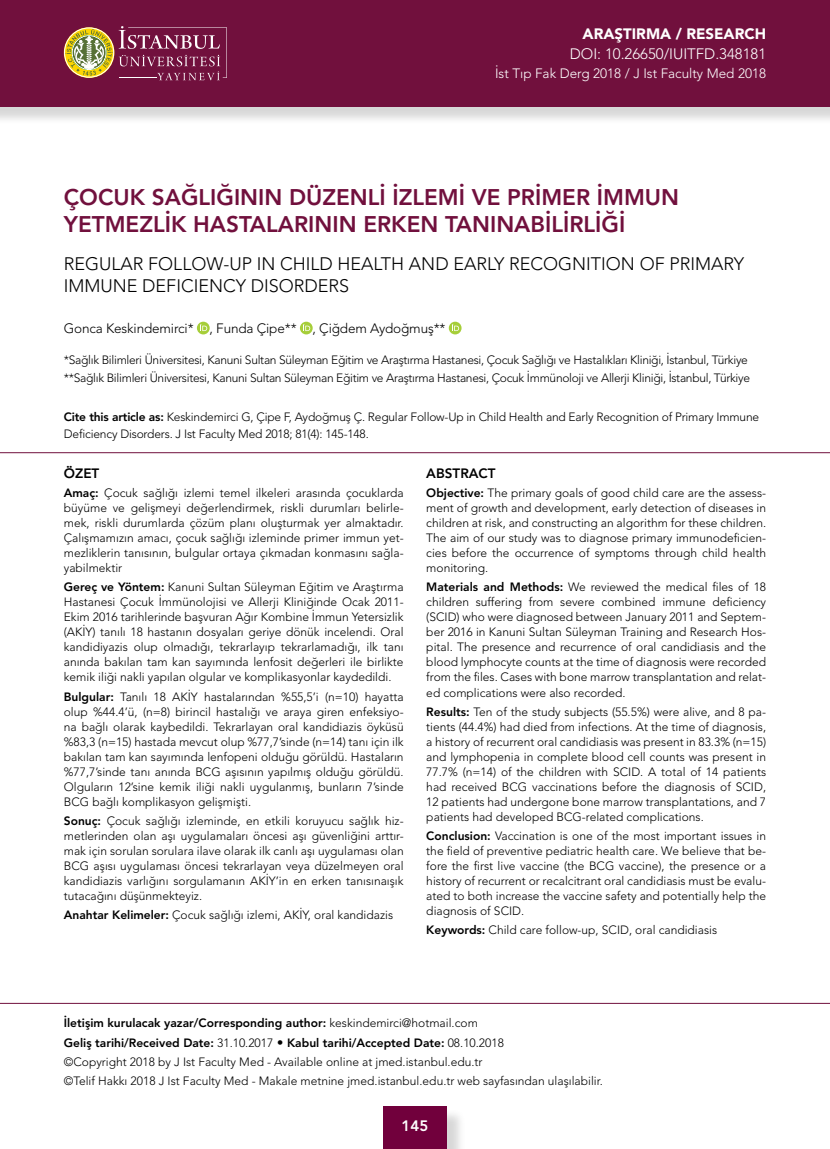
<style>
.page{position:relative;width:830px;height:1149px;background:#fff}
.page>*{position:absolute;margin:0;border:0;box-sizing:border-box;transform-origin:0 0}
.t1{font:800 22.5px/27px "Avenir LT Std";color:#71103d}
.t2{font:300 18px/21.6px "Avenir LT Std";color:#000}
.t3{font:300 15px "Avenir LT Std";color:#fff}
.t4{font:900 15px "Avenir LT Std";color:#fff}
.t5{font:800 15px "Avenir LT Std";color:#fff}
.t6{font:300 13.5px "Avenir LT Std";letter-spacing:-.01em;color:#000}
.t7{font:300 13.5px "Avenir LT Std";color:#fff}
.t8{font:800 13.5px "Avenir LT Std";color:#000}
.t9{font:300 12px/15px "Avenir LT Std";color:#000;text-align:justify}
.t10{font:300 12px/17.2px "Avenir LT Std";letter-spacing:-.025em;color:#000}
.s1{font-weight:800}
.s2{font-family:"Futura Std"}
</style>
<div class="page">
<div style="left:385px;top:1108px;width:80px;height:40px;background:#000;opacity:.16"></div>
<div style="left:383px;top:1106px;width:63px;height:42px;background:#71003c"></div>
<div style="left:0;top:2px;width:829px;height:123px;background:#000;opacity:.16"></div>
<div style="left:0;top:0;width:829px;height:106px;background:#71103d"></div>
<svg style="left:197px;top:321px;width:12px;height:13px"></svg>
<svg style="left:200px;top:324px;width:7px;height:7px"></svg>
<svg style="left:300px;top:321px;width:12px;height:13px"></svg>
<svg style="left:303px;top:324px;width:7px;height:7px"></svg>
<svg style="left:448px;top:321px;width:13px;height:13px"></svg>
<svg style="left:452px;top:324px;width:7px;height:7px"></svg>
<hr style="left:0;top:452px;width:829px;height:1px;background:#71103d">
<hr style="left:0;top:1002px;width:829px;height:1px;background:#71103d">
<svg style="left:64px;top:26px;width:163px;height:54px"></svg>
<p class="t4" style="left:582px;top:25px;width:185px">ARAŞTIRMA / RESEARCH</p>
<p class="t3" style="left:569px;top:45px;width:198px">DOI: 10.26650/IUITFD.348181</p>
<p class="t7" style="left:495px;top:66px;width:272px">İst Tıp Fak Derg 2018 / J Ist Faculty Med 2018</p>
<h1 class="t1" style="left:64px;top:183px;width:616px">ÇOCUK SAĞLIĞININ DÜZENLİ İZLEMİ VE PRİMER İMMUN<br>YETMEZLİK HASTALARININ ERKEN TANINABİLİRLİĞİ</h1>
<h2 class="t2" style="left:64px;top:253px;width:681px">REGULAR FOLLOW-UP IN CHILD HEALTH AND EARLY RECOGNITION OF PRIMARY<br>IMMUNE DEFICIENCY DISORDERS</h2>
<p class="t6" style="left:64px;top:320px;width:383px">Gonca Keskindemirci* , Funda Çipe** , Çiğdem Aydoğmuş**</p>
<p class="t10" style="left:64px;top:351px;width:687px">*Sağlık Bilimleri Üniversitesi, Kanuni Sultan Süleyman Eğitim ve Araştırma Hastanesi, Çocuk Sağlığı ve Hastalıkları Kliniği, İstanbul, Türkiye **Sağlık Bilimleri Üniversitesi, Kanuni Sultan Süleyman Eğitim ve Araştırma Hastanesi, Çocuk İmmünoloji ve Allerji Kliniği, İstanbul, Türkiye</p>
<p class="t9" style="left:64px;top:407px;width:696px;line-height:17.2px"><span class="s1">Cite this article as:</span> Keskindemirci G, Çipe F, Aydoğmuş Ç. Regular Follow-Up in Child Health and Early Recognition of Primary Immune<br>Deficiency Disorders. J Ist Faculty Med 2018; 81(4): 145-148.</p>
<p class="t8" style="left:64px;top:465px;width:37px">ÖZET</p>
<p class="t9" style="left:64px;top:485px;width:341px"><span class="s1">Amaç:</span> Çocuk sağlığı izlemi temel ilkeleri arasında çocuklarda büyüme ve gelişmeyi değerlendirmek, riskli durumları belirle&shy;mek, riskli durumlarda çözüm planı oluşturmak yer almaktadır.<br>Çalışmamızın amacı, çocuk sağlığı izleminde primer immun yet&shy;mezliklerin tanısının, bulgular ortaya çıkmadan konmasını sağla&shy;yabilmektir</p>
<p class="t9" style="left:64px;top:579px;width:341px"><span class="s1">Gereç ve Yöntem:</span> Kanuni Sultan Süleyman Eğitim ve Araştırma Hastanesi Çocuk İmmünolojisi ve Allerji Kliniğinde Ocak 2011- Ekim 2016 tarihlerinde başvuran Ağır Kombine İmmun Yetersizlik (AKİY) tanılı 18 hastanın dosyaları geriye dönük incelendi. Oral kandidiyazis olup olmadığı, tekrarlayıp tekrarlamadığı, ilk tanı anında bakılan tam kan sayımında lenfosit değerleri ile birlikte kemik iliği nakli yapılan olgular ve komplikasyonlar kaydedildi.</p>
<p class="t9" style="left:64px;top:688px;width:341px"><span class="s1">Bulgular:</span> Tanılı 18 AKİY hastalarından %55,5’i (n=10) hayatta olup %44.4’ü, (n=8) birincil hastalığı ve araya giren enfeksiyo&shy;na bağlı olarak kaybedildi. Tekrarlayan oral kandidiazis öyküsü %83,3 (n=15) hastada mevcut olup %77,7’sinde (n=14) tanı için ilk bakılan tam kan sayımında lenfopeni olduğu görüldü. Hastaların %77,7’sinde tanı anında BCG aşısının yapılmış olduğu görüldü.<br>Olguların 12’sine kemik iliği nakli uygulanmış, bunların 7’sinde BCG bağlı komplikasyon gelişmişti.</p>
<p class="t9" style="left:64px;top:813px;width:341px"><span class="s1">Sonuç:</span> Çocuk sağlığı izleminde, en etkili koruyucu sağlık hiz&shy;metlerinden olan aşı uygulamaları öncesi aşı güvenliğini arttır&shy;mak için sorulan sorulara ilave olarak ilk canlı aşı uygulaması olan BCG aşısı uygulaması öncesi tekrarlayan veya düzelmeyen oral kandidiazis varlığını sorgulamanın AKİY’in en erken tanısınaışık tutacağını düşünmekteyiz.</p>
<p class="t9" style="left:64px;top:907px;width:331px"><span class="s1">Anahtar Kelimeler:</span> Çocuk sağlığı izlemi, AKİY, oral kandidazis</p>
<p class="t8" style="left:426px;top:465px;width:71px">ABSTRACT</p>
<p class="t9" style="left:426px;top:485px;width:341px"><span class="s1">Objective:</span> The primary goals of good child care are the assess&shy;ment of growth and development, early detection of diseases in children at risk, and constructing an algorithm for these children.<br>The aim of our study was to diagnose primary immunodeficien&shy;cies before the occurrence of symptoms through child health monitoring.</p>
<p class="t9" style="left:426px;top:579px;width:341px"><span class="s1">Materials and Methods:</span> We reviewed the medical files of 18 children suffering from severe combined immune deficiency (SCID) who were diagnosed between January 2011 and Septem&shy;ber 2016 in Kanuni Sultan Süleyman Training and Research Hos&shy;pital. The presence and recurrence of oral candidiasis and the blood lymphocyte counts at the time of diagnosis were recorded from the files. Cases with bone marrow transplantation and relat&shy;ed complications were also recorded.</p>
<p class="t9" style="left:426px;top:703px;width:341px"><span class="s1">Results:</span> Ten of the study subjects (55.5%) were alive, and 8 pa&shy;tients (44.4%) had died from infections. At the time of diagnosis, a history of recurrent oral candidiasis was present in 83.3% (n=15) and lymphopenia in complete blood cell counts was present in 77.7% (n=14) of the children with SCID. A total of 14 patients had received BCG vaccinations before the diagnosis of SCID, 12 patients had undergone bone marrow transplantations, and 7 patients had developed BCG-related complications.</p>
<p class="t9" style="left:426px;top:828px;width:341px"><span class="s1">Conclusion:</span> Vaccination is one of the most important issues in the field of preventive pediatric health care. We believe that be&shy;fore the first live vaccine (the BCG vaccine), the presence or a history of recurrent or recalcitrant oral candidiasis must be evalu&shy;ated to both increase the vaccine safety and potentially help the diagnosis of SCID.</p>
<p class="t9" style="left:426px;top:922px;width:292px"><span class="s1">Keywords:</span> Child care follow-up, SCID, oral candidiasis</p>
<p class="t9" style="left:64px;top:1013px;width:540px;line-height:19.2px;text-align:left"><span class="s1">İletişim kurulacak yazar/Corresponding author:</span> keskindemirci@hotmail.com<br><span class="s1">Geliş tarihi/Received Date:</span> 31.10.2017 <span class="s2">•</span> <span class="s1">Kabul tarihi/Accepted Date:</span> 08.10.2018<br>©Copyright 2018 by J Ist Faculty Med - Available online at jmed.istanbul.edu.tr<br>©Telif Hakkı 2018 J Ist Faculty Med - Makale metnine jmed.istanbul.edu.tr web sayfasından ulaşılabilir.</p>
<p class="t5" style="left:401px;top:1115px;width:28px">145</p>
</div>
